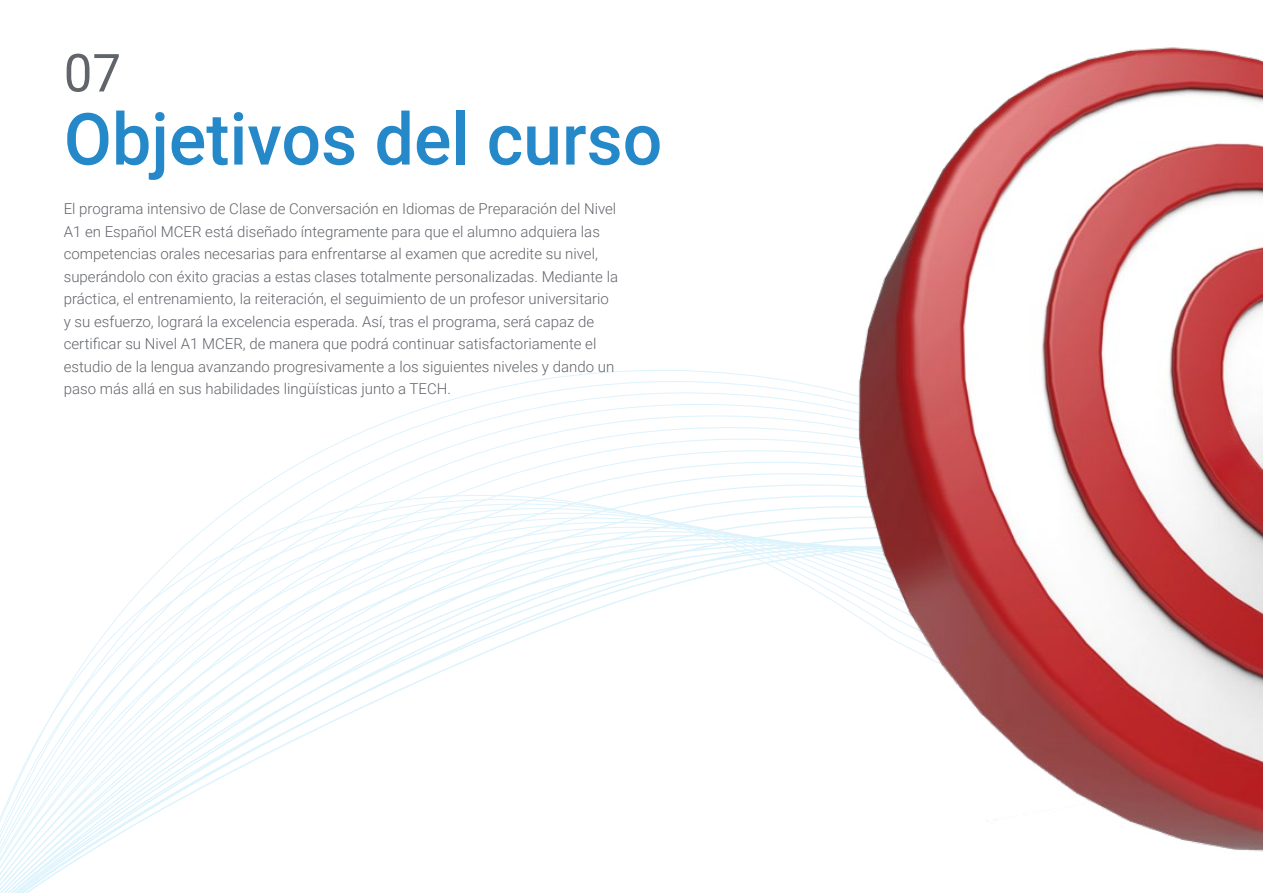
<style>
.page{position:relative;width:1263px;height:893px;background:#fff}
.page>*{position:absolute;margin:0;border:0;box-sizing:border-box;transform-origin:0 0}
.t1{font:500 72px "Roboto";color:#2488c9}
.t2{font:52.5px "Roboto";color:#61646a}
.t3{font:300 15px/22.5px "Roboto";color:#61646a}
</style>
<div class="page">
<svg style="left:0;top:370px;width:706px;height:523px"></svg>
<img style="left:706px;top:47px;width:557px;height:805px">
<h2 class="t2" style="left:64px;top:36px;width:59px">07</h2>
<h1 class="t1" style="left:64px;top:89px;width:600px">Objetivos del curso</h1>
<p class="t3" style="left:64px;top:197px;width:556px">El programa intensivo de Clase de Conversación en Idiomas de Preparación del Nivel A1 en Español MCER está diseñado íntegramente para que el alumno adquiera las competencias orales necesarias para enfrentarse al examen que acredite su nivel, superándolo con éxito gracias a estas clases totalmente personalizadas. Mediante la práctica, el entrenamiento, la reiteración, el seguimiento de un profesor universitario y su esfuerzo, logrará la excelencia esperada. Así, tras el programa, será capaz de certificar su Nivel A1 MCER, de manera que podrá continuar satisfactoriamente el estudio de la lengua avanzando progresivamente a los siguientes niveles y dando un paso más allá en sus habilidades lingüísticas junto a TECH.</p>
</div>
